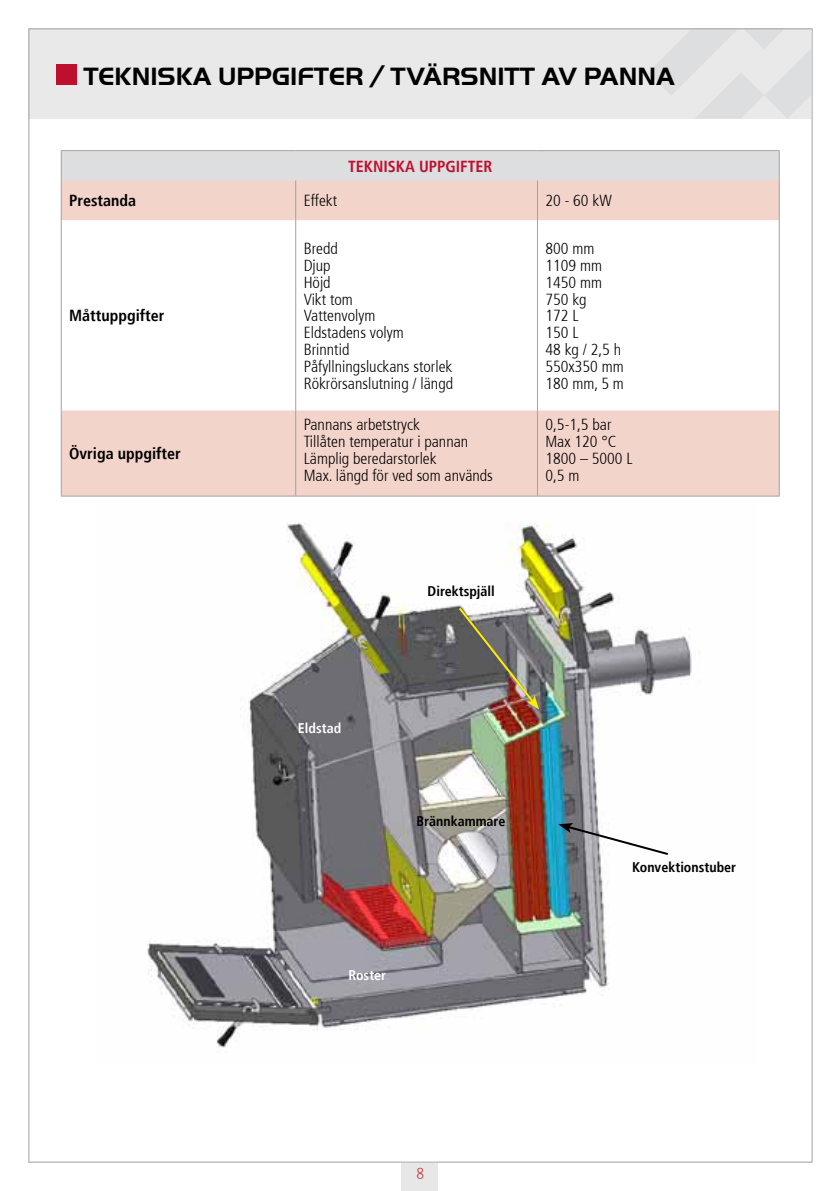
<style>
.page{position:relative;width:840px;height:1191px;background:#fff}
.page>*{position:absolute;margin:0;border:0;box-sizing:border-box;transform-origin:0 0}
.t1{font:700 26px "Handel Gothic LT";color:#000}
.t2{font:300 condensed 16px/16.8px "Frutiger";color:#000}
.t3{font:700 condensed 16px "Frutiger";color:#000}
.t4{font:700 condensed 16px "Frutiger";color:#be0f2e}
.t5{font:300 condensed 16px "Frutiger";color:#c74041}
.t6{font:700 condensed 14px "Frutiger";color:#000}
.t7{font:700 condensed 14px "Frutiger";color:#fff}
</style>
<div class="page">
<div style="left:401px;top:1163px;width:37px;height:28px;background:#e7e7e8"></div>
<div style="left:28px;top:28px;width:782px;height:91px;background:#e9e9ea"></div>
<svg style="left:649px;top:30px;width:161px;height:88px"></svg>
<img style="left:147px;top:523px;width:545px;height:529px">
<svg style="left:558px;top:823px;width:111px;height:33px"></svg>
<img style="left:456px;top:605px;width:83px;height:104px">
<div style="left:57px;top:65px;width:20px;height:20px;background:#be0f2e"></div>
<div style="left:61px;top:151px;width:717px;height:29px;background:#dddedf"></div>
<svg style="left:62px;top:180px;width:716px;height:315px"></svg>
<hr style="left:295px;top:180px;width:1px;height:40px;background:#a1a2a4">
<hr style="left:536px;top:180px;width:1px;height:40px;background:#a1a2a4">
<hr style="left:295px;top:220px;width:1px;height:190px;background:#a1a2a4">
<hr style="left:536px;top:220px;width:1px;height:190px;background:#a1a2a4">
<hr style="left:295px;top:410px;width:1px;height:85px;background:#a1a2a4">
<hr style="left:536px;top:410px;width:1px;height:85px;background:#a1a2a4">
<hr style="left:61px;top:150px;width:234px;height:1px;background:#a1a2a4">
<svg style="left:61px;top:151px;width:1px;height:29px"></svg>
<hr style="left:295px;top:150px;width:242px;height:1px;background:#a1a2a4">
<hr style="left:537px;top:150px;width:242px;height:1px;background:#a1a2a4">
<svg style="left:778px;top:151px;width:1px;height:29px"></svg>
<hr style="left:61px;top:180px;width:1px;height:40px;background:#a1a2a4">
<hr style="left:778px;top:180px;width:1px;height:40px;background:#a1a2a4">
<hr style="left:61px;top:220px;width:1px;height:190px;background:#a1a2a4">
<hr style="left:778px;top:220px;width:1px;height:190px;background:#a1a2a4">
<hr style="left:61px;top:410px;width:1px;height:85px;background:#a1a2a4">
<hr style="left:778px;top:410px;width:1px;height:85px;background:#a1a2a4">
<hr style="left:61px;top:495px;width:234px;height:1px;background:#a1a2a4">
<hr style="left:295px;top:495px;width:242px;height:1px;background:#a1a2a4">
<hr style="left:537px;top:495px;width:242px;height:1px;background:#a1a2a4">
<h1 class="t1" style="left:83px;top:61px;width:592px">TEKNISKA UPPGIFTER / TVÄRSNITT AV PANNA</h1>
<p class="t4" style="left:348px;top:156px;width:146px">TEKNISKA UPPGIFTER</p>
<p class="t3" style="left:69px;top:191px;width:68px">Prestanda</p>
<p class="t2" style="left:303px;top:193px;width:35px">Effekt</p>
<p class="t2" style="left:545px;top:193px;width:68px">20 - 60 kW</p>
<p class="t3" style="left:69px;top:306px;width:97px">Måttuppgifter</p>
<p class="t3" style="left:69px;top:444px;width:113px">Övriga uppgifter</p>
<p class="t2" style="left:303px;top:240px;width:151px">Bredd<br>Djup<br>Höjd<br>Vikt tom<br>Vattenvolym<br>Eldstadens volym<br>Brinntid<br>Påfyllningsluckans storlek<br>Rökrörsanslutning / längd</p>
<p class="t2" style="left:545px;top:240px;width:80px">800 mm<br>1109 mm<br>1450 mm<br>750 kg<br>172 L<br>150 L<br>48 kg / 2,5 h<br>550x350 mm<br>180 mm, 5 m</p>
<p class="t2" style="left:303px;top:417px;width:191px">Pannans arbetstryck<br>Tillåten temperatur i pannan<br>Lämplig beredarstorlek<br>Max. längd för ved som används</p>
<p class="t2" style="left:545px;top:417px;width:89px">0,5-1,5 bar<br>Max 120 °C<br>1800 – 5000 L<br>0,5 m</p>
<p class="t7" style="left:298px;top:719px;width:45px">Eldstad</p>
<p class="t6" style="left:427px;top:583px;width:69px">Direktspjäll</p>
<p class="t6" style="left:416px;top:813px;width:90px">Brännkammare</p>
<p class="t7" style="left:348px;top:967px;width:39px">Roster</p>
<p class="t5" style="left:416px;top:1164px;width:9px">8</p>
<p class="t6" style="left:632px;top:858px;width:105px">Konvektionstuber</p>
</div>
